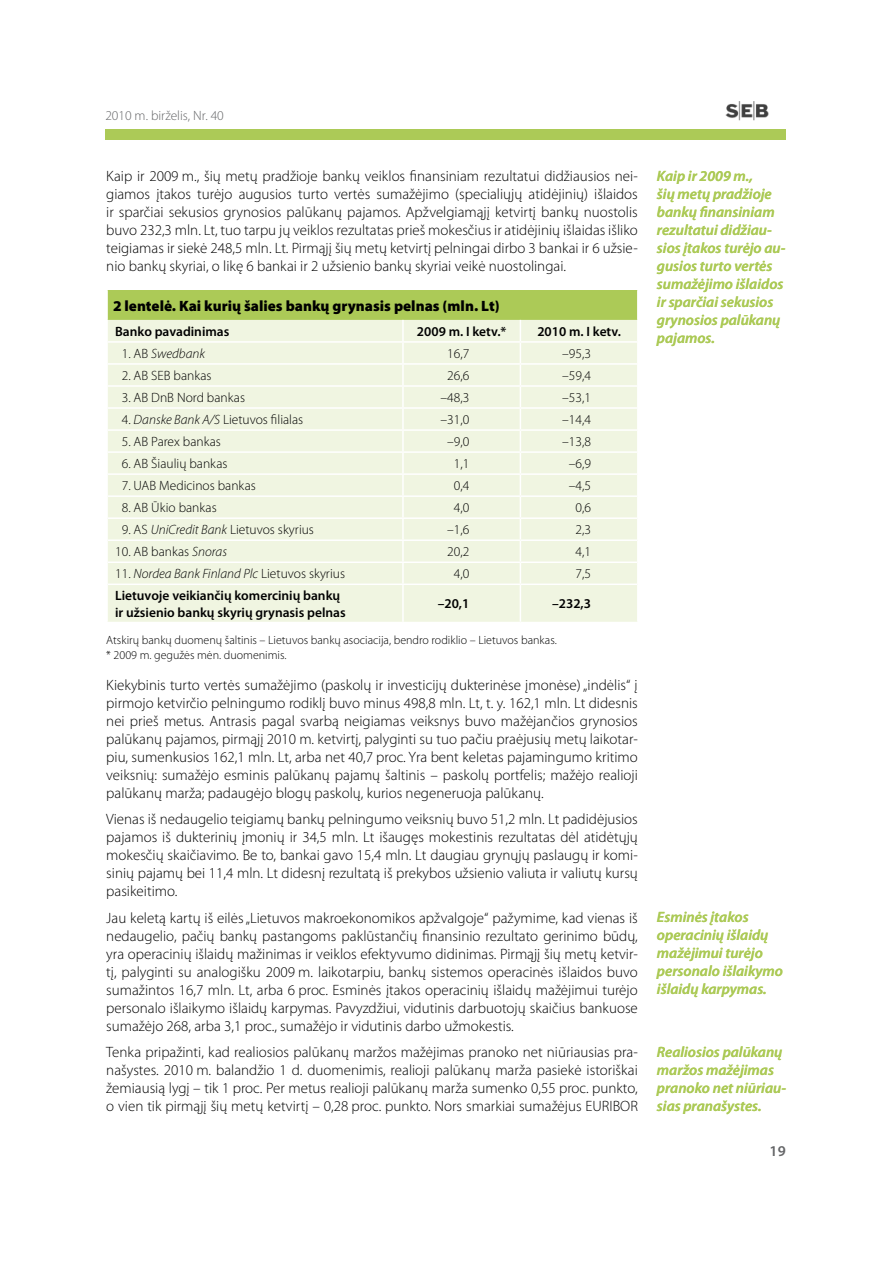
<style>
.page{position:relative;width:893px;height:1263px;background:#fff}
.page>*{position:absolute;margin:0;border:0;box-sizing:border-box;transform-origin:0 0}
.t1{font:300 15px/18px "Myriad Pro";color:#000;text-align:justify}
.t2{font:italic 600 15px/18px "Myriad Pro";color:#acca57}
.t3{font:900 15px "Myriad Pro";color:#000}
.t4{font:600 15px "Myriad Pro";color:#646567}
.t5{font:300 13.5px "Myriad Pro";color:#000}
.t6{font:600 13.5px/16.2px "Myriad Pro";color:#000}
.t7{font:italic 300 13.5px "Myriad Pro";color:#000}
.t8{font:300 13.5px "Myriad Pro";color:#646567}
.t9{font:300 12px/14.4px "Myriad Pro";color:#000}
.s1{font-style:normal}
.s2{font-style:italic}
</style>
<div class="page">
<div style="left:105px;top:129px;width:681px;height:10px;background:#acca57"></div>
<img style="left:725px;top:102px;width:44px;height:19px">
<div style="left:107px;top:290px;width:531px;height:30px;background:#acca57"></div>
<div style="left:108px;top:320px;width:529px;height:302px;background:#f0f5e1"></div>
<hr style="left:106px;top:290px;width:2px;height:30px;background:#fff">
<hr style="left:637px;top:290px;width:2px;height:30px;background:#fff">
<hr style="left:108px;top:341px;width:295px;height:2px;background:#fff">
<hr style="left:108px;top:363px;width:295px;height:2px;background:#fff">
<hr style="left:108px;top:385px;width:295px;height:2px;background:#fff">
<hr style="left:108px;top:407px;width:295px;height:2px;background:#fff">
<hr style="left:108px;top:429px;width:295px;height:2px;background:#fff">
<hr style="left:108px;top:451px;width:295px;height:2px;background:#fff">
<hr style="left:108px;top:473px;width:295px;height:2px;background:#fff">
<hr style="left:108px;top:495px;width:295px;height:2px;background:#fff">
<hr style="left:108px;top:517px;width:295px;height:2px;background:#fff">
<hr style="left:108px;top:539px;width:295px;height:2px;background:#fff">
<hr style="left:108px;top:561px;width:295px;height:2px;background:#fff">
<hr style="left:108px;top:583px;width:295px;height:2px;background:#fff">
<hr style="left:520px;top:341px;width:117px;height:2px;background:#fff">
<hr style="left:520px;top:363px;width:117px;height:2px;background:#fff">
<hr style="left:520px;top:385px;width:117px;height:2px;background:#fff">
<hr style="left:520px;top:407px;width:117px;height:2px;background:#fff">
<hr style="left:520px;top:429px;width:117px;height:2px;background:#fff">
<hr style="left:520px;top:451px;width:117px;height:2px;background:#fff">
<hr style="left:520px;top:473px;width:117px;height:2px;background:#fff">
<hr style="left:520px;top:495px;width:117px;height:2px;background:#fff">
<hr style="left:520px;top:517px;width:117px;height:2px;background:#fff">
<hr style="left:520px;top:539px;width:117px;height:2px;background:#fff">
<hr style="left:520px;top:561px;width:117px;height:2px;background:#fff">
<svg style="left:520px;top:320px;width:1px;height:263px"></svg>
<hr style="left:520px;top:583px;width:117px;height:2px;background:#fff">
<hr style="left:520px;top:585px;width:1px;height:37px;background:#fff">
<hr style="left:402px;top:320px;width:2px;height:21px;background:#fff">
<hr style="left:403px;top:341px;width:117px;height:2px;background:#fff">
<hr style="left:402px;top:343px;width:2px;height:20px;background:#fff">
<hr style="left:403px;top:363px;width:117px;height:2px;background:#fff">
<hr style="left:402px;top:365px;width:2px;height:20px;background:#fff">
<hr style="left:403px;top:385px;width:117px;height:2px;background:#fff">
<hr style="left:402px;top:387px;width:2px;height:20px;background:#fff">
<hr style="left:403px;top:407px;width:117px;height:2px;background:#fff">
<hr style="left:402px;top:409px;width:2px;height:20px;background:#fff">
<hr style="left:403px;top:429px;width:117px;height:2px;background:#fff">
<hr style="left:402px;top:431px;width:2px;height:20px;background:#fff">
<hr style="left:403px;top:451px;width:117px;height:2px;background:#fff">
<hr style="left:402px;top:453px;width:2px;height:20px;background:#fff">
<hr style="left:403px;top:473px;width:117px;height:2px;background:#fff">
<hr style="left:402px;top:475px;width:2px;height:20px;background:#fff">
<hr style="left:403px;top:495px;width:117px;height:2px;background:#fff">
<hr style="left:402px;top:497px;width:2px;height:20px;background:#fff">
<hr style="left:403px;top:517px;width:117px;height:2px;background:#fff">
<hr style="left:402px;top:519px;width:2px;height:20px;background:#fff">
<hr style="left:403px;top:539px;width:117px;height:2px;background:#fff">
<hr style="left:402px;top:541px;width:2px;height:20px;background:#fff">
<hr style="left:403px;top:561px;width:117px;height:2px;background:#fff">
<hr style="left:402px;top:563px;width:2px;height:20px;background:#fff">
<hr style="left:403px;top:583px;width:117px;height:2px;background:#fff">
<hr style="left:402px;top:585px;width:2px;height:37px;background:#fff">
<p class="t8" style="left:105px;top:107px;width:120px">2010 m. birželis, Nr. 40</p>
<p class="t1" style="left:106px;top:167px;width:533px">Kaip ir 2009 m., šių metų pradžioje bankų veiklos finansiniam rezultatui didžiausios nei&shy;giamos įtakos turėjo augusios turto vertės sumažėjimo (specialiųjų atidėjinių) išlaidos ir sparčiai sekusios grynosios palūkanų pajamos. Apžvelgiamąjį ketvirtį bankų nuostolis buvo 232,3 mln. Lt, tuo tarpu jų veiklos rezultatas prieš mokesčius ir atidėjinių išlaidas išliko teigiamas ir siekė 248,5 mln. Lt. Pirmąjį šių metų ketvirtį pelningai dirbo 3 bankai ir 6 užsie&shy;nio bankų skyriai, o likę 6 bankai ir 2 užsienio bankų skyriai veikė nuostolingai.</p>
<p class="t3" style="left:113px;top:296px;width:388px">2 lentelė. Kai kurių šalies bankų grynasis pelnas (mln. Lt)</p>
<p class="t6" style="left:115px;top:323px;width:116px">Banko pavadinimas</p>
<p class="t6" style="left:417px;top:323px;width:91px">2009 m. I ketv.*</p>
<p class="t6" style="left:537px;top:323px;width:85px">2010 m. I ketv.</p>
<p class="t7" style="left:122px;top:345px;width:85px"><span class="s1">1. AB</span> Swedbank</p>
<p class="t5" style="left:447px;top:345px;width:24px">16,7</p>
<p class="t5" style="left:562px;top:345px;width:30px">–95,3</p>
<p class="t5" style="left:122px;top:367px;width:91px">2. AB SEB bankas</p>
<p class="t5" style="left:447px;top:367px;width:24px">26,6</p>
<p class="t5" style="left:562px;top:367px;width:30px">–59,4</p>
<p class="t5" style="left:122px;top:389px;width:125px">3. AB DnB Nord bankas</p>
<p class="t5" style="left:440px;top:389px;width:30px">–48,3</p>
<p class="t5" style="left:562px;top:389px;width:30px">–53,1</p>
<p class="t5" style="left:122px;top:411px;width:183px">4. <span class="s2">Danske Bank A/S</span> Lietuvos filialas</p>
<p class="t5" style="left:440px;top:411px;width:30px">–31,0</p>
<p class="t5" style="left:562px;top:411px;width:30px">–14,4</p>
<p class="t5" style="left:122px;top:433px;width:101px">5. AB Parex bankas</p>
<p class="t5" style="left:447px;top:433px;width:24px">–9,0</p>
<p class="t5" style="left:562px;top:433px;width:30px">–13,8</p>
<p class="t5" style="left:122px;top:455px;width:107px">6. AB Šiaulių bankas</p>
<p class="t5" style="left:454px;top:455px;width:17px">1,1</p>
<p class="t5" style="left:569px;top:455px;width:24px">–6,9</p>
<p class="t5" style="left:122px;top:478px;width:136px">7. UAB Medicinos bankas</p>
<p class="t5" style="left:454px;top:478px;width:17px">0,4</p>
<p class="t5" style="left:569px;top:478px;width:24px">–4,5</p>
<p class="t5" style="left:122px;top:500px;width:97px">8. AB Ūkio bankas</p>
<p class="t5" style="left:454px;top:500px;width:17px">4,0</p>
<p class="t5" style="left:575px;top:500px;width:17px">0,6</p>
<p class="t5" style="left:122px;top:522px;width:194px">9. AS <span class="s2">UniCredit Bank</span> Lietuvos skyrius</p>
<p class="t5" style="left:447px;top:522px;width:24px">–1,6</p>
<p class="t5" style="left:575px;top:522px;width:17px">2,3</p>
<p class="t5" style="left:115px;top:544px;width:113px">10. AB bankas <span class="s2">Snoras</span></p>
<p class="t5" style="left:447px;top:544px;width:24px">20,2</p>
<p class="t5" style="left:575px;top:544px;width:17px">4,1</p>
<p class="t7" style="left:115px;top:566px;width:231px"><span class="s1">11.</span> Nordea Bank Finland Plc <span class="s1">Lietuvos skyrius</span></p>
<p class="t5" style="left:454px;top:566px;width:17px">4,0</p>
<p class="t5" style="left:575px;top:566px;width:17px">7,5</p>
<p class="t6" style="left:115px;top:587px;width:232px">Lietuvoje veikiančių komercinių bankų ir užsienio bankų skyrių grynasis pelnas</p>
<p class="t6" style="left:438px;top:595px;width:33px">–20,1</p>
<p class="t6" style="left:552px;top:595px;width:39px">–232,3</p>
<p class="t9" style="left:106px;top:633px;width:452px">Atskirų bankų duomenų šaltinis – Lietuvos bankų asociacija, bendro rodiklio – Lietuvos bankas. * 2009 m. gegužės mėn. duomenimis.</p>
<p class="t1" style="left:106px;top:675px;width:533px">Kiekybinis turto vertės sumažėjimo (paskolų ir investicijų dukterinėse įmonėse) „indėlis“ į pirmojo ketvirčio pelningumo rodiklį buvo minus 498,8 mln. Lt, t. y. 162,1 mln. Lt didesnis nei prieš metus. Antrasis pagal svarbą neigiamas veiksnys buvo mažėjančios grynosios palūkanų pajamos, pirmąjį 2010 m. ketvirtį, palyginti su tuo pačiu praėjusių metų laikotar&shy;piu, sumenkusios 162,1 mln. Lt, arba net 40,7 proc. Yra bent keletas pajamingumo kritimo veiksnių: sumažėjo esminis palūkanų pajamų šaltinis – paskolų portfelis; mažėjo realioji palūkanų marža; padaugėjo blogų paskolų, kurios negeneruoja palūkanų.</p>
<p class="t1" style="left:106px;top:810px;width:533px">Vienas iš nedaugelio teigiamų bankų pelningumo veiksnių buvo 51,2 mln. Lt padidėjusios pajamos iš dukterinių įmonių ir 34,5 mln. Lt išaugęs mokestinis rezultatas dėl atidėtųjų mokesčių skaičiavimo. Be to, bankai gavo 15,4 mln. Lt daugiau grynųjų paslaugų ir komi&shy;sinių pajamų bei 11,4 mln. Lt didesnį rezultatą iš prekybos užsienio valiuta ir valiutų kursų pasikeitimo.</p>
<p class="t1" style="left:106px;top:908px;width:533px">Jau keletą kartų iš eilės „Lietuvos makroekonomikos apžvalgoje“ pažymime, kad vienas iš nedaugelio, pačių bankų pastangoms paklūstančių finansinio rezultato gerinimo būdų, yra operacinių išlaidų mažinimas ir veiklos efektyvumo didinimas. Pirmąjį šių metų ketvir&shy;tį, palyginti su analogišku 2009 m. laikotarpiu, bankų sistemos operacinės išlaidos buvo sumažintos 16,7 mln. Lt, arba 6 proc. Esminės įtakos operacinių išlaidų mažėjimui turėjo personalo išlaikymo išlaidų karpymas. Pavyzdžiui, vidutinis darbuotojų skaičius bankuose sumažėjo 268, arba 3,1 proc., sumažėjo ir vidutinis darbo užmokestis.</p>
<p class="t1" style="left:106px;top:1043px;width:533px">Tenka pripažinti, kad realiosios palūkanų maržos mažėjimas pranoko net niūriausias pra&shy;našystes. 2010 m. balandžio 1 d. duomenimis, realioji palūkanų marža pasiekė istoriškai žemiausią lygį – tik 1 proc. Per metus realioji palūkanų marža sumenko 0,55 proc. punkto, o vien tik pirmąjį šių metų ketvirtį – 0,28 proc. punkto. Nors smarkiai sumažėjus EURIBOR</p>
<p class="t2" style="left:657px;top:167px;width:130px">Kaip ir 2009 m.,<br>šių metų pradžioje bankų finansiniam rezultatui didžiau&shy;sios įtakos turėjo au&shy;gusios turto vertės sumažėjimo išlaidos ir sparčiai sekusios grynosios palūkanų pajamos.</p>
<p class="t2" style="left:657px;top:908px;width:127px">Esminės įtakos operacinių išlaidų mažėjimui turėjo personalo išlaikymo išlaidų karpymas.</p>
<p class="t2" style="left:657px;top:1042px;width:131px">Realiosios palūkanų maržos mažėjimas pranoko net niūriau&shy;sias pranašystes.</p>
<p class="t4" style="left:770px;top:1142px;width:17px">19</p>
</div>
